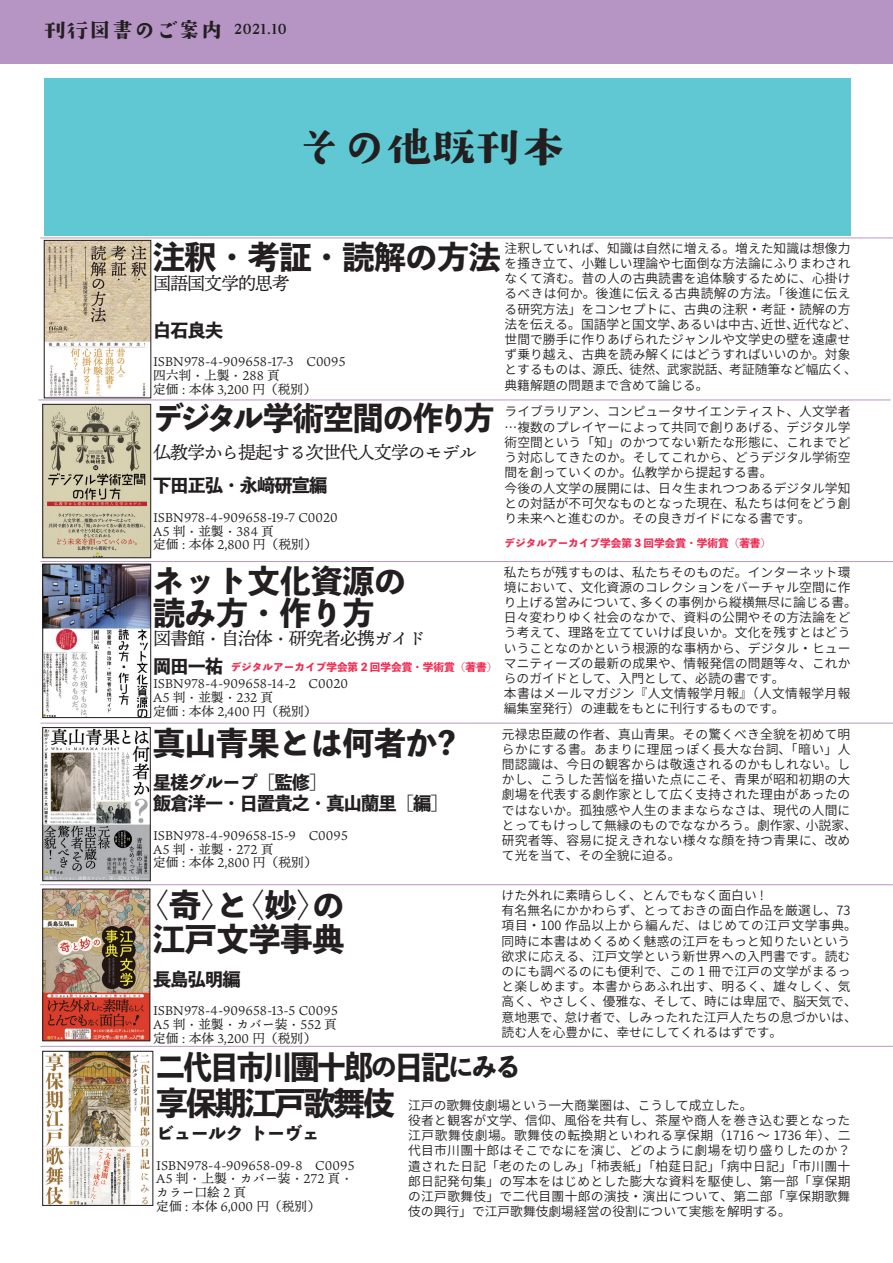
<style>
.page{position:relative;width:893px;height:1263px;background:#fff}
.page>*{position:absolute;margin:0;border:0;box-sizing:border-box;transform-origin:0 0}
.t1{font:44.7px "DS ayumin";color:#231f20}
.t2{font:800 31.95px/32px "Toppan Bunkyu Midashi Gothic Std N";letter-spacing:-.01em;color:#231f20}
.t3{font:800 31.95px/36.2px "Toppan Bunkyu Midashi Gothic Std N";letter-spacing:-.075em;color:#231f20;scale:.91 1}
.t4{font:800 31.95px "Toppan Bunkyu Midashi Gothic Std N";letter-spacing:-.03em;color:#231f20}
.t5{font:22.35px "DS ayumin";color:#231f20}
.t6{font:800 18px/21.3px "Toppan Bunkyu Midashi Gothic Std N";letter-spacing:-.04em;color:#231f20}
.t7{font:18px "Ten Mincho";letter-spacing:-.06em;color:#231f20}
.t8{font:12.75px/15.1px "Source Han Sans";letter-spacing:.005em;color:#231f20}
.t9{font:12.75px/13.8px "Ten Mincho";color:#231f20}
.t10{font:800 10.65px "Toppan Bunkyu Midashi Gothic Std N";color:#ee2c52}
.s1{font-size:13.8px}
.s2{font-size:25.5px}
</style>
<div class="page">
<div style="left:0;top:0;width:893px;height:64px;background:#b695c5"></div>
<hr style="left:40px;top:238px;width:853px;height:1px;background:#bc96c5">
<hr style="left:38px;top:400px;width:853px;height:1px;background:#bc96c5">
<hr style="left:40px;top:561px;width:853px;height:1px;background:#bc96c5">
<hr style="left:41px;top:723px;width:852px;height:1px;background:#bc96c5">
<hr style="left:40px;top:884px;width:853px;height:1px;background:#bc96c5">
<hr style="left:40px;top:1046px;width:853px;height:1px;background:#bc96c5">
<div style="left:44px;top:78px;width:806px;height:157px;background:#60c8d3"></div>
<img style="left:46px;top:242px;width:103px;height:154px">
<div style="left:44px;top:240px;width:107px;height:158px;border:1px solid #231f20"></div>
<img style="left:45px;top:406px;width:104px;height:150px">
<div style="left:43px;top:404px;width:108px;height:154px;border:1px solid #231f20"></div>
<img style="left:45px;top:566px;width:104px;height:150px">
<div style="left:43px;top:564px;width:108px;height:154px;border:1px solid #231f20"></div>
<img style="left:45px;top:729px;width:103px;height:150px">
<div style="left:43px;top:727px;width:107px;height:154px;border:1px solid #231f20"></div>
<img style="left:45px;top:891px;width:103px;height:148px">
<img style="left:45px;top:1053px;width:106px;height:150px">
<h3 class="t5" style="left:44px;top:17px;width:244px">刊行図書のご案内 <span class="s1">2021.10</span></h3>
<h1 class="t1" style="left:298px;top:121px;width:269px">その他既刊本</h1>
<h2 class="t2" style="left:153px;top:239px;width:349px">注釈・考証・読解の方法</h2>
<h3 class="t7" style="left:153px;top:273px;width:138px">国語国文学的思考</h3>
<h3 class="t6" style="left:153px;top:318px;width:72px">白石良夫</h3>
<p class="t9" style="left:153px;top:355px;width:194px">ISBN978-4-909658-17-3　C0095四六判・上製・288 頁<br>定価 : 本体 3,200 円（税別）</p>
<p class="t8" style="left:504px;top:241px;width:354px">注釈していれば、知識は自然に増える。増えた知識は想像力を搔き立て、小難しい理論や七面倒な方法論にふりまわされなくて済む。昔の人の古典読書を追体験するために、心掛けるべきは何か。後進に伝える古典読解の方法。「後進に伝える研究方法」をコンセプトに、古典の注釈・考証・読解の方法を伝える。国語学と国文学、あるいは中古、近世、近代など、世間で勝手に作りあげられたジャンルや文学史の壁を遠慮せず乗り越え、古典を読み解くにはどうすればいいのか。対象とするものは、源氏、徒然、武家説話、考証随筆など幅広く、典籍解題の問題まで含めて論じる。</p>
<h2 class="t4" style="left:153px;top:393px;width:343px">デジタル学術空間の作り方</h2>
<h3 class="t7" style="left:153px;top:442px;width:325px">仏教学から提起する次世代人文学のモデル</h3>
<h3 class="t6" style="left:153px;top:474px;width:176px">下田正弘・永﨑研宣編</h3>
<p class="t9" style="left:153px;top:510px;width:186px">ISBN978-4-909658-19-7 C0020<br>A5 判・並製・384 頁<br>定価 : 本体 2,800 円（税別）</p>
<h2 class="t2" style="left:153px;top:564px;width:254px">ネット文化資源の読み方・作り方</h2>
<h3 class="t7" style="left:153px;top:628px;width:274px">図書館・自治体・研究者必携ガイド</h3>
<h3 class="t6" style="left:153px;top:654px;width:72px">岡田一祐</h3>
<p class="t9" style="left:153px;top:677px;width:196px">ISBN978-4-909658-14-2　C0020<br>A5 判・並製・232 頁<br>定価 : 本体 2,400 円（税別）</p>
<h2 class="t2" style="left:153px;top:726px;width:304px">真山青果とは何者か?</h2>
<h3 class="t6" style="left:153px;top:770px;width:297px">星槎グループ［監修］<br>飯倉洋一・日置貴之・真山蘭里［編］</h3>
<p class="t9" style="left:153px;top:828px;width:196px">ISBN978-4-909658-15-9　C0095<br>A5 判・並製・272 頁<br>定価 : 本体 2,800 円（税別）</p>
<p class="t10" style="left:231px;top:658px;width:268px">デジタルアーカイブ学会第 2 回学会賞・学術賞（著書）</p>
<p class="t8" style="left:504px;top:404px;width:348px">ライブラリアン、コンピュータサイエンティスト、人文学者…複数のプレイヤーによって共同で創りあげる、デジタル学術空間という「知」のかつてない新たな形態に、これまでどう対応してきたのか。そしてこれから、どうデジタル学術空間を創っていくのか。仏教学から提起する書。<br>今後の人文学の展開には、日々生まれつつあるデジタル学知との対話が不可欠なものとなった現在、私たちは何をどう創り未来へと進むのか。その良きガイドになる書です。</p>
<p class="t10" style="left:504px;top:535px;width:268px">デジタルアーカイブ学会第 3 回学会賞・学術賞（著書）</p>
<p class="t8" style="left:504px;top:565px;width:354px">私たちが残すものは、私たちそのものだ。インターネット環境において、文化資源のコレクションをバーチャル空間に作り上げる営みについて、多くの事例から縦横無尽に論じる書。日々変わりゆく社会のなかで、資料の公開やその方法論をどう考えて、理路を立てていけば良いか。文化を残すとはどういうことなのかという根源的な事柄から、デジタル・ヒューマニティーズの最新の成果や、情報発信の問題等々、これからのガイドとして、入門として、必読の書です。<br>本書はメールマガジン『人文情報学月報』（人文情報学月報編集室発行）の連載をもとに刊行するものです。</p>
<p class="t8" style="left:502px;top:726px;width:356px">元禄忠臣蔵の作者、真山青果。その驚くべき全貌を初めて明らかにする書。あまりに理屈っぽく長大な台詞、「暗い」人間認識は、今日の観客からは敬遠されるのかもしれない。しかし、こうした苦悩を描いた点にこそ、青果が昭和初期の大劇場を代表する劇作家として広く支持された理由があったのではないか。孤独感や人生のままならなさは、現代の人間にとってもけっして無縁のものでななかろう。劇作家、小説家、研究者等、容易に捉えきれない様々な顔を持つ青果に、改めて光を当て、その全貌に迫る。</p>
<h2 class="t2" style="left:137px;top:886px;width:209px;line-height:34px;text-align:center">〈奇〉と〈妙〉の江戸文学事典</h2>
<h3 class="t6" style="left:153px;top:967px;width:89px">長島弘明編</h3>
<p class="t9" style="left:153px;top:1004px;width:186px;text-align:justify">ISBN978-4-909658-13-5 C0095<br>A5 判・並製・カバー装・552 頁定価 : 本体 3,200 円（税別）</p>
<p class="t8" style="left:502px;top:888px;width:357px">けた外れに素晴らしく、とんでもなく面白い !<br>有名無名にかかわらず、とっておきの面白作品を厳選し、73項目・100 作品以上から編んだ、はじめての江戸文学事典。同時に本書はめくるめく魅惑の江戸をもっと知りたいという欲求に応える、江戸文学という新世界への入門書です。読むのにも調べるのにも便利で、この 1 冊で江戸の文学がまるっと楽しめます。本書からあふれ出す、明るく、雄々しく、気高く、やさしく、優雅な、そして、時には卑屈で、脳天気で、意地悪で、怠け者で、しみったれた江戸人たちの息づかいは、読む人を心豊かに、幸せにしてくれるはずです。</p>
<h2 class="t3" style="left:156px;top:1047px;width:402px">二代目市川團十郎<span class="s2">の</span>日記<span class="s2">にみる</span>享保期江戸歌舞伎</h2>
<h3 class="t6" style="left:156px;top:1122px;width:165px">ビュールク トーヴェ</h3>
<p class="t9" style="left:156px;top:1158px;width:200px">ISBN978-4-909658-09-8　C0095<br>A5 判・上製・カバー装・272 頁・カラー口絵 2 頁<br>定価 : 本体 6,000 円（税別）</p>
<p class="t8" style="left:408px;top:1098px;width:456px">江戸の歌舞伎劇場という一大商業圏は、こうして成立した。<br>役者と観客が文学、信仰、風俗を共有し、茶屋や商人を巻き込む要となった江戸歌舞伎劇場。歌舞伎の転換期といわれる享保期（1716 ～ 1736 年）、二代目市川團十郎はそこでなにを演じ、どのように劇場を切り盛りしたのか？　遺された日記「老のたのしみ」「柿表紙」「柏莚日記」「病中日記」「市川團十郎日記発句集」の写本をはじめとした膨大な資料を駆使し、第一部「享保期の江戸歌舞伎」で二代目團十郎の演技・演出について、第二部「享保期歌舞伎の興行」で江戸歌舞伎劇場経営の役割について実態を解明する。</p>
</div>
